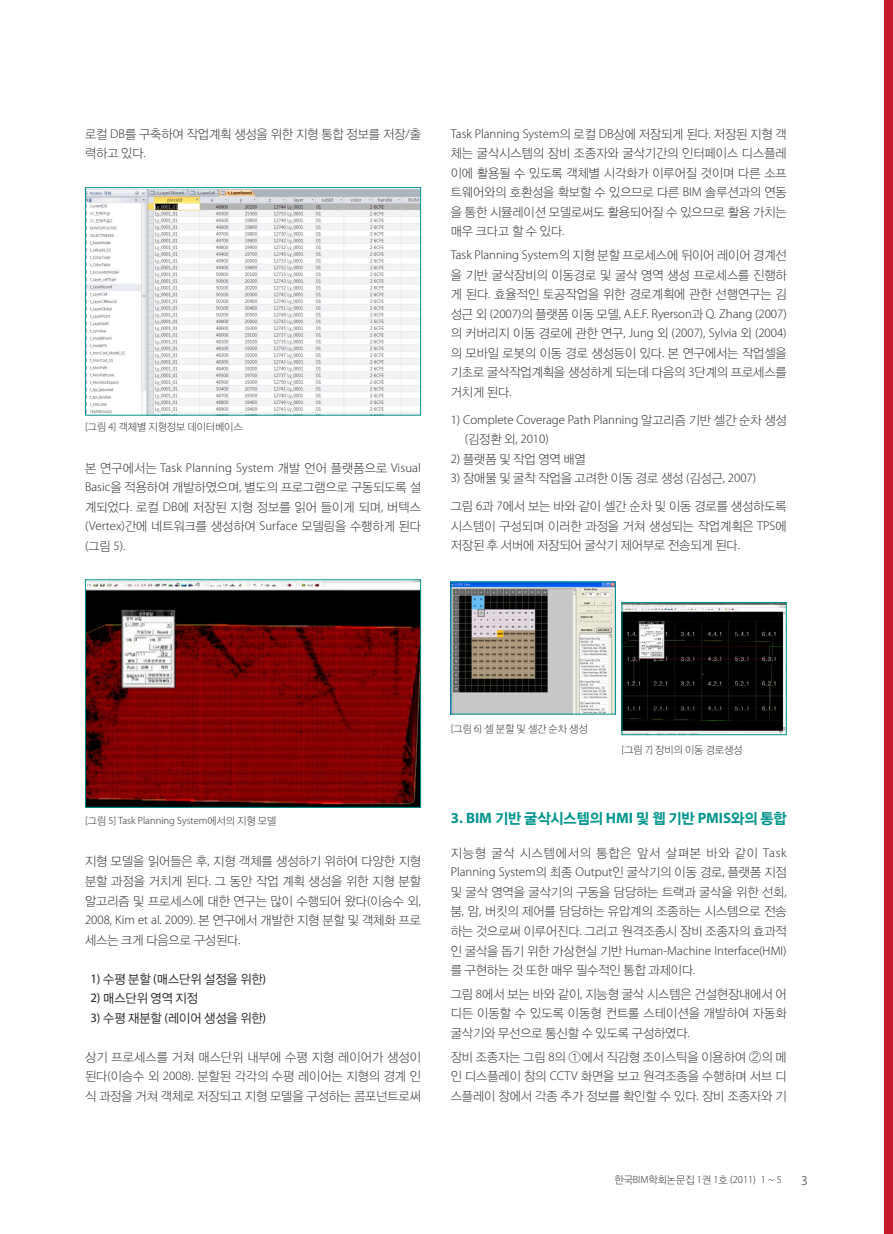
<style>
.page{position:relative;width:893px;height:1234px;background:#fff}
.page>*{position:absolute;margin:0;border:0;box-sizing:border-box;transform-origin:0 0}
.단락_스타일_1{font:15px "YDIYGO350";color:#00958e;scale:.95 1}
.t1{font:300 13.5px "Myriad Pro";color:#231f20}
.단락_스타일_1-2{font:12.75px/19.5px "YDIYGO310";color:#231f20;text-align:justify;scale:.95 1}
.단락_스타일_1-3{font:300 12.75px/19.5px "Myriad Pro";color:#231f20}
.단락_스타일_1-4{font:12.75px "YDIYGO320";color:#231f20;scale:.95 1}
.단락_스타일_1-5{font:300 10.5px "Myriad Pro";color:#231f20}
.단락_스타일_1-6{font:10.5px "YDIYGO310";color:#231f20;scale:.95 1}
.s1{font-family:"Myriad Pro";font-weight:300}
.s2{font-family:"YDIYGO310";font-weight:400}
.s3{font-family:"Myriad Pro"}
.s4{font-family:"Myriad Pro";font-weight:700}
</style>
<div class="page">
<div style="left:884px;top:0;width:9px;height:1233px;background:#c51c2b"></div>
<img style="left:87px;top:189px;width:332px;height:224px">
<div style="left:85px;top:187px;width:336px;height:228px;border:1px solid #00958e"></div>
<img style="left:87px;top:581px;width:332px;height:224px">
<div style="left:85px;top:579px;width:336px;height:228px;border:1px solid #00958e"></div>
<img style="left:453px;top:583px;width:161px;height:129px">
<div style="left:451px;top:581px;width:165px;height:133px;border:1px solid #00958e"></div>
<img style="left:624px;top:604px;width:161px;height:129px">
<div style="left:622px;top:602px;width:165px;height:133px;border:1px solid #00958e"></div>
<p class="단락_스타일_1-2" style="left:85px;top:124px;width:355px">로컬 <span class="s1">DB</span>를 구축하여 작업계획 생성을 위한 지형 통합 정보를 저장<span class="s1">/</span>출 력하고 있다<span class="s1">.</span></p>
<p class="단락_스타일_1-6" style="left:85px;top:421px;width:167px"><span class="s1">[</span>그림 <span class="s1">4]</span> 객체별 지형정보 데이터베이스</p>
<p class="단락_스타일_1-2" style="left:85px;top:458px;width:355px">본 연구에서는 <span class="s1">Task Planning System</span> 개발 언어 플랫폼으로 <span class="s1">Visual Basic</span>을 적용하여 개발하였으며<span class="s1">,</span> 별도의 프로그램으로 구동되도록 설 계되었다<span class="s1">.</span> 로컬 <span class="s1">DB</span>에 저장된 지형 정보를 읽어 들이게 되며<span class="s1">,</span> 버텍스 <span class="s1">(Vertex)</span>간에 네트워크를 생성하여 <span class="s1">Surface</span> 모델링을 수행하게 된다 <span class="s1">(</span>그림 <span class="s1">5).</span></p>
<p class="단락_스타일_1-2" style="left:451px;top:124px;width:355px"><span class="s1">Task Planning System</span>의 로컬 <span class="s1">DB</span>상에 저장되게 된다<span class="s1">.</span> 저장된 지형 객 체는 굴삭시스템의 장비 조종자와 굴삭기간의 인터페이스 디스플레 이에 활용될 수 있도록 객체별 시각화가 이루어질 것이며 다른 소프 트웨어와의 호환성을 확보할 수 있으므로 다른 <span class="s1">BIM</span> 솔루션과의 연동 을 통한 시뮬레이션 모델로써도 활용되어질 수 있으므로 활용 가치는 매우 크다고 할 수 있다<span class="s1">.</span></p>
<p class="단락_스타일_1-2" style="left:451px;top:246px;width:355px"><span class="s1">Task Planning System</span>의 지형 분할 프로세스에 뒤이어 레이어 경계선 을 기반 굴삭장비의 이동경로 및 굴삭 영역 생성 프로세스를 진행하 게 된다<span class="s1">.</span> 효율적인 토공작업을 위한 경로계획에 관한 선행연구는 김 성근 외 <span class="s1">(2007)</span>의 플랫폼 이동 모델<span class="s1">, A.E.F. Ryerson</span>과 <span class="s1">Q. Zhang (2007) </span>의 커버리지 이동 경로에 관한 연구<span class="s1">, Jung</span> 외 <span class="s1">(2007), Sylvia</span> 외 <span class="s1">(2004) </span>의 모바일 로봇의 이동 경로 생성등이 있다<span class="s1">.</span> 본 연구에서는 작업셀을 기초로 굴삭작업계획을 생성하게 되는데 다음의 <span class="s1">3</span>단계의 프로세스를 거치게 된다<span class="s1">.</span></p>
<p class="단락_스타일_1-3" style="left:465px;top:410px;width:323px;text-indent:-14px">1) Complete Coverage Path Planning <span class="s2">알고리즘 기반 셀간 순차 생성 </span>(<span class="s2">김정환 외</span>, 2010)</p>
<p class="단락_스타일_1-2" style="left:451px;top:449px;width:144px"><span class="s1">2)</span> 플랫폼 및 작업 영역 배열</p>
<p class="단락_스타일_1-2" style="left:451px;top:469px;width:323px"><span class="s1">3)</span> 장애물 및 굴착 작업을 고려한 이동 경로 생성 <span class="s1">(</span>김성근<span class="s1">, 2007)</span></p>
<p class="단락_스타일_1-2" style="left:451px;top:497px;width:355px">그림 <span class="s1">6</span>과 <span class="s1">7</span>에서 보는 바와 같이 셀간 순차 및 이동 경로를 생성하도록 시스템이 구성되며 이러한 과정을 거쳐 생성되는 작업계획은 <span class="s1">TPS</span>에 저장된 후 서버에 저장되어 굴삭기 제어부로 전송되게 된다<span class="s1">.</span></p>
<p class="단락_스타일_1-5" style="left:85px;top:814px;width:193px">[<span class="s2">그림</span> 5] Task Planning System<span class="s2">에서의 지형 모델</span></p>
<p class="단락_스타일_1-2" style="left:85px;top:851px;width:355px">지형 모델을 읽어들은 후<span class="s1">,</span> 지형 객체를 생성하기 위하여 다양한 지형 분할 과정을 거치게 된다<span class="s1">.</span> 그 동안 작업 계획 생성을 위한 지형 분할 알고리즘 및 프로세스에 대한 연구는 많이 수행되어 왔다<span class="s1">(</span>이승수 외<span class="s1">, 2008, Kim et al. 2009).</span> 본 연구에서 개발한 지형 분할 및 객체화 프로 세스는 크게 다음으로 구성된다<span class="s1">.</span></p>
<p class="단락_스타일_1-4" style="left:90px;top:971px;width:187px"><span class="s3">1)</span> 수평 분할 <span class="s3">(</span>매스단위 설정을 위한<span class="s3">)</span></p>
<p class="단락_스타일_1-4" style="left:90px;top:991px;width:115px"><span class="s3">2)</span> 매스단위 영역 지정</p>
<p class="단락_스타일_1-4" style="left:90px;top:1010px;width:187px"><span class="s3">3)</span> 수평 재분할 <span class="s3">(</span>레이어 생성을 위한<span class="s3">)</span></p>
<p class="단락_스타일_1-2" style="left:85px;top:1046px;width:355px">상기 프로세스를 거쳐 매스단위 내부에 수평 지형 레이어가 생성이 된다<span class="s1">(</span>이승수 외 <span class="s1">2008).</span> 분할된 각각의 수평 레이어는 지형의 경계 인 식 과정을 거쳐 객체로 저장되고 지형 모델을 구성하는 콤포넌트로써</p>
<p class="단락_스타일_1-6" style="left:451px;top:723px;width:146px"><span class="s1">[</span>그림 <span class="s1">6]</span>셀 분할 및 셀간 순차 생성</p>
<p class="단락_스타일_1-6" style="left:622px;top:744px;width:129px"><span class="s1">[</span>그림 <span class="s1">7]</span> 장비의 이동 경로생성</p>
<p class="단락_스타일_1" style="left:451px;top:810px;width:355px"><span class="s4">3. BIM</span> 기반 굴삭시스템의 <span class="s4">HMI</span> 및 웹 기반 <span class="s4">PMIS</span>와의 통합</p>
<p class="단락_스타일_1-2" style="left:451px;top:843px;width:355px">지능형 굴삭 시스템에서의 통합은 앞서 살펴본 바와 같이 <span class="s1">Task Planning System</span>의 최종 <span class="s1">Output</span>인 굴삭기의 이동 경로<span class="s1">,</span> 플랫폼 지점 및 굴삭 영역을 굴삭기의 구동을 담당하는 트랙과 굴삭을 위한 선회<span class="s1">, </span>붐<span class="s1">,</span> 암<span class="s1">,</span> 버킷의 제어를 담당하는 유압계의 조종하는 시스템으로 전송 하는 것으로써 이루어진다<span class="s1">.</span> 그리고 원격조종시 장비 조종자의 효과적 인 굴삭을 돕기 위한 가상현실 기반 <span class="s1">Human-Machine Interface(HMI) </span>를 구현하는 것 또한 매우 필수적인 통합 과제이다<span class="s1">.</span></p>
<p class="단락_스타일_1-2" style="left:451px;top:984px;width:355px">그림 <span class="s1">8</span>에서 보는 바와 같이<span class="s1">,</span> 지능형 굴삭 시스템은 건설현장내에서 어 디든 이동할 수 있도록 이동형 컨트롤 스테이션을 개발하여 자동화 굴삭기와 무선으로 통신할 수 있도록 구성하였다<span class="s1">.</span></p>
<p class="단락_스타일_1-2" style="left:451px;top:1046px;width:355px">장비 조종자는 그림 <span class="s1">8</span>의 ①에서 직감형 조이스틱을 이용하여 ②의 메 인 디스플레이 창의 <span class="s1">CCTV</span> 화면을 보고 원격조종을 수행하며 서브 디 스플레이 창에서 각종 추가 정보를 확인할 수 있다<span class="s1">.</span> 장비 조종자와 기</p>
<p class="단락_스타일_1-5" style="left:615px;top:1173px;width:169px"><span class="s2">한국</span>BIM<span class="s2">학회논문집</span> 1<span class="s2">권</span> 1<span class="s2">호</span> (2011) 1 ~ 5</p>
<p class="t1" style="left:801px;top:1172px;width:8px">3</p>
</div>
